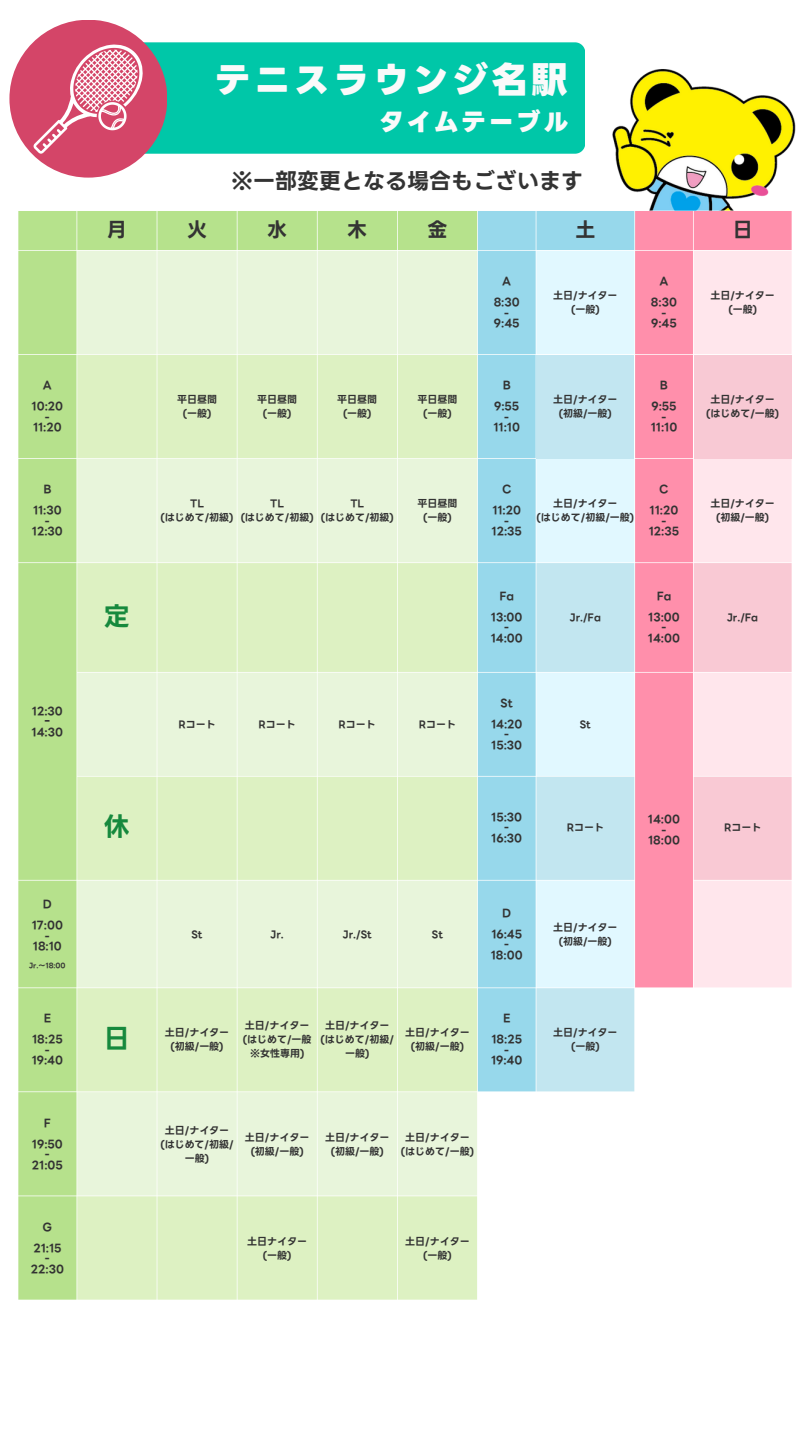
<style>
.page{position:relative;width:810px;height:1440px;background:#fff}
.page>*{position:absolute;margin:0;border:0;box-sizing:border-box;transform-origin:0 0}
.t1{font:800 36px "LINE Seed JP App OTF";letter-spacing:.1em;color:#fafafa}
.t2{font:700 26px "LINE Seed JP App OTF";color:#16893d}
.t3{font:800 25px "LINE Seed JP App OTF";letter-spacing:.1em;color:#fafafa}
.t4{font:700 22px "LINE Seed JP App OTF";color:#333}
.t5{font:700 20px "LINE Seed JP App OTF";color:#333}
.t6{font:700 11px/10.5px "LINE Seed JP App OTF";color:#333;text-align:center}
.t7{font:700 10px/14px "LINE Seed JP App OTF";color:#333;text-align:center}
.t8{font:700 7px "LINE Seed JP App OTF";color:#333}
</style>
<div class="page">
<img style="left:612px;top:69px;width:184px;height:142px">
<div style="left:72px;top:42px;width:513px;height:112px;background:#00c7a8;border-radius:10px"></div>
<div style="left:9px;top:20px;width:158px;height:158px;background:#d44568;border-radius:50%"></div>
<svg style="left:33px;top:44px;width:110px;height:110px"></svg>
<div style="left:18px;top:211px;width:459px;height:39px;background:#b6e28c"></div>
<div style="left:478px;top:211px;width:156px;height:777px;background:#97d8eb"></div>
<div style="left:635px;top:211px;width:157px;height:776px;background:#ff8fab"></div>
<div style="left:18px;top:251px;width:59px;height:1049px;background:#b6e18c"></div>
<svg style="left:77px;top:251px;width:400px;height:104px;background:#e9f5dd"></svg>
<div style="left:536px;top:251px;width:98px;height:312px;background:#e1f8ff"></div>
<div style="left:694px;top:251px;width:98px;height:736px;background:#ffe6ec"></div>
<svg style="left:77px;top:355px;width:400px;height:945px;background:#e2f2ce"></svg>
<div style="left:536px;top:355px;width:98px;height:103px;background:#c2e6f1"></div>
<div style="left:694px;top:355px;width:98px;height:103px;background:#f8c9d4"></div>
<svg style="left:536px;top:563px;width:98px;height:425px;background:#d2eff7"></svg>
<svg style="left:694px;top:563px;width:98px;height:317px;background:#fad2dc"></svg>
<svg style="left:478px;top:988px;width:157px;height:104px;background:#b3e1ee"></svg>
<p class="t6" style="left:43px;top:380px;width:10px">A</p>
<p class="t6" style="left:32px;top:401px;width:33px">10:20</p>
<p class="t6" style="left:45px;top:412px;width:7px">-</p>
<p class="t6" style="left:33px;top:422px;width:30px">11:20</p>
<p class="t6" style="left:43px;top:484px;width:10px">B</p>
<p class="t6" style="left:33px;top:505px;width:30px">11:30</p>
<p class="t6" style="left:45px;top:516px;width:7px">-</p>
<p class="t6" style="left:32px;top:526px;width:32px">12:30</p>
<p class="t6" style="left:32px;top:706px;width:33px">12:30 ‐<br>14:30</p>
<p class="t6" style="left:43px;top:899px;width:11px">D</p>
<p class="t6" style="left:32px;top:920px;width:33px">17:00</p>
<p class="t6" style="left:45px;top:931px;width:7px">-</p>
<p class="t6" style="left:33px;top:941px;width:31px">18:10</p>
<p class="t8" style="left:29px;top:960px;width:38px">Jr.～18:00</p>
<p class="t6" style="left:44px;top:1013px;width:9px">E</p>
<p class="t6" style="left:32px;top:1034px;width:32px">18:25</p>
<p class="t6" style="left:45px;top:1044px;width:7px">-</p>
<p class="t6" style="left:32px;top:1055px;width:33px">19:40</p>
<p class="t6" style="left:44px;top:1118px;width:8px">F</p>
<p class="t6" style="left:32px;top:1139px;width:32px">19:50</p>
<p class="t6" style="left:45px;top:1149px;width:7px">-</p>
<p class="t6" style="left:32px;top:1160px;width:32px">21:05</p>
<p class="t6" style="left:43px;top:1222px;width:11px">G</p>
<p class="t6" style="left:33px;top:1243px;width:30px">21:15</p>
<p class="t6" style="left:45px;top:1253px;width:7px">-</p>
<p class="t6" style="left:31px;top:1264px;width:35px">22:30</p>
<h1 class="t1" style="left:215px;top:52px;width:354px">テニスラウンジ名駅</h1>
<h1 class="t3" style="left:379px;top:102px;width:191px">タイムテーブル</h1>
<p class="t4" style="left:231px;top:164px;width:353px">※一部変更となる場合もございます</p>
<p class="t5" style="left:107px;top:214px;width:18px">月</p>
<p class="t5" style="left:187px;top:214px;width:20px">火</p>
<p class="t5" style="left:267px;top:214px;width:20px">水</p>
<p class="t5" style="left:347px;top:214px;width:20px">木</p>
<p class="t5" style="left:427px;top:214px;width:20px">金</p>
<p class="t5" style="left:575px;top:214px;width:20px">土</p>
<p class="t5" style="left:733px;top:214px;width:16px">日</p>
<p class="t6" style="left:502px;top:276px;width:10px">A</p>
<p class="t6" style="left:494px;top:297px;width:28px">8:30</p>
<p class="t6" style="left:504px;top:308px;width:7px">-</p>
<p class="t6" style="left:494px;top:318px;width:27px">9:45</p>
<p class="t6" style="left:660px;top:276px;width:10px">A</p>
<p class="t6" style="left:651px;top:297px;width:28px">8:30</p>
<p class="t6" style="left:661px;top:308px;width:7px">-</p>
<p class="t6" style="left:651px;top:318px;width:27px">9:45</p>
<p class="t7" style="left:553px;top:289px;width:66px">土日/ナイター</p>
<p class="t7" style="left:571px;top:303px;width:30px">(一般)</p>
<p class="t7" style="left:710px;top:289px;width:66px">土日/ナイター</p>
<p class="t7" style="left:728px;top:303px;width:30px">(一般)</p>
<p class="t2" style="left:104px;top:596px;width:27px">定</p>
<p class="t7" style="left:177px;top:393px;width:41px">平日昼間(一般)</p>
<p class="t7" style="left:257px;top:393px;width:41px">平日昼間(一般)</p>
<p class="t7" style="left:337px;top:393px;width:41px">平日昼間(一般)</p>
<p class="t7" style="left:417px;top:393px;width:41px">平日昼間(一般)</p>
<p class="t7" style="left:161px;top:497px;width:75px">TL<br>(はじめて/初級)</p>
<p class="t7" style="left:241px;top:497px;width:75px">TL<br>(はじめて/初級)</p>
<p class="t7" style="left:321px;top:497px;width:75px">TL<br>(はじめて/初級)</p>
<p class="t7" style="left:417px;top:497px;width:41px">平日昼間(一般)</p>
<p class="t2" style="left:104px;top:806px;width:27px">休</p>
<p class="t7" style="left:178px;top:717px;width:39px">Rコート</p>
<p class="t7" style="left:259px;top:717px;width:39px">Rコート</p>
<p class="t7" style="left:339px;top:717px;width:39px">Rコート</p>
<p class="t7" style="left:419px;top:717px;width:39px">Rコート</p>
<p class="t6" style="left:503px;top:380px;width:10px">B</p>
<p class="t6" style="left:494px;top:401px;width:27px">9:55</p>
<p class="t6" style="left:504px;top:412px;width:7px">-</p>
<p class="t6" style="left:494px;top:422px;width:28px">11:10</p>
<p class="t7" style="left:553px;top:393px;width:66px">土日/ナイター</p>
<p class="t7" style="left:559px;top:407px;width:55px">(初級/一般)</p>
<p class="t6" style="left:660px;top:380px;width:10px">B</p>
<p class="t6" style="left:651px;top:401px;width:27px">9:55</p>
<p class="t6" style="left:661px;top:412px;width:7px">-</p>
<p class="t6" style="left:651px;top:422px;width:28px">11:10</p>
<p class="t6" style="left:502px;top:484px;width:11px">C</p>
<p class="t6" style="left:492px;top:505px;width:30px">11:20</p>
<p class="t6" style="left:504px;top:516px;width:7px">-</p>
<p class="t6" style="left:492px;top:526px;width:32px">12:35</p>
<p class="t7" style="left:553px;top:497px;width:66px">土日/ナイター</p>
<p class="t7" style="left:537px;top:511px;width:99px">(はじめて/初級/一般)</p>
<p class="t6" style="left:659px;top:484px;width:11px">C</p>
<p class="t6" style="left:650px;top:505px;width:30px">11:20</p>
<p class="t6" style="left:661px;top:516px;width:7px">-</p>
<p class="t6" style="left:649px;top:526px;width:32px">12:35</p>
<p class="t6" style="left:499px;top:591px;width:16px">Fa</p>
<p class="t6" style="left:491px;top:612px;width:33px">13:00</p>
<p class="t6" style="left:504px;top:622px;width:7px">-</p>
<p class="t6" style="left:491px;top:633px;width:34px">14:00</p>
<p class="t7" style="left:570px;top:610px;width:33px">Jr./Fa</p>
<p class="t6" style="left:657px;top:591px;width:16px">Fa</p>
<p class="t6" style="left:648px;top:612px;width:33px">13:00</p>
<p class="t6" style="left:661px;top:622px;width:7px">-</p>
<p class="t6" style="left:648px;top:633px;width:34px">14:00</p>
<p class="t6" style="left:501px;top:697px;width:14px">St</p>
<p class="t6" style="left:491px;top:718px;width:33px">14:20</p>
<p class="t6" style="left:504px;top:729px;width:7px">-</p>
<p class="t6" style="left:491px;top:739px;width:33px">15:30</p>
<p class="t7" style="left:580px;top:717px;width:13px">St</p>
<p class="t7" style="left:710px;top:393px;width:66px">土日/ナイター</p>
<p class="t7" style="left:706px;top:407px;width:75px">(はじめて/一般)</p>
<p class="t7" style="left:710px;top:497px;width:66px">土日/ナイター</p>
<p class="t7" style="left:716px;top:511px;width:55px">(初級/一般)</p>
<p class="t7" style="left:727px;top:610px;width:33px">Jr./Fa</p>
<p class="t6" style="left:491px;top:812px;width:33px">15:30</p>
<p class="t6" style="left:504px;top:822px;width:7px">-</p>
<p class="t6" style="left:491px;top:833px;width:32px">16:30</p>
<p class="t6" style="left:648px;top:814px;width:34px">14:00</p>
<p class="t6" style="left:661px;top:825px;width:7px">-</p>
<p class="t7" style="left:567px;top:821px;width:39px">Rコート</p>
<p class="t7" style="left:724px;top:821px;width:39px">Rコート</p>
<p class="t6" style="left:648px;top:835px;width:33px">18:00</p>
<p class="t7" style="left:192px;top:927px;width:13px">St</p>
<p class="t7" style="left:271px;top:927px;width:15px">Jr.</p>
<p class="t7" style="left:343px;top:927px;width:30px">Jr./St</p>
<p class="t7" style="left:432px;top:927px;width:13px">St</p>
<p class="t2" style="left:104px;top:1018px;width:20px">日</p>
<p class="t7" style="left:165px;top:1026px;width:66px">土日/ナイター(初級/一般)</p>
<p class="t7" style="left:243px;top:1019px;width:70px">土日/ナイター(はじめて/一般※女性専用)</p>
<p class="t7" style="left:321px;top:1019px;width:75px">土日/ナイター<br>(はじめて/初級/一般)</p>
<p class="t7" style="left:405px;top:1026px;width:66px">土日/ナイター(初級/一般)</p>
<p class="t6" style="left:502px;top:908px;width:11px">D</p>
<p class="t6" style="left:491px;top:929px;width:32px">16:45</p>
<p class="t6" style="left:504px;top:939px;width:7px">-</p>
<p class="t6" style="left:491px;top:950px;width:33px">18:00</p>
<p class="t6" style="left:503px;top:1013px;width:9px">E</p>
<p class="t6" style="left:491px;top:1034px;width:32px">18:25</p>
<p class="t6" style="left:504px;top:1044px;width:7px">-</p>
<p class="t6" style="left:491px;top:1055px;width:33px">19:40</p>
<p class="t7" style="left:160px;top:1123px;width:75px">土日/ナイター<br>(はじめて/初級/一般)</p>
<p class="t7" style="left:245px;top:1130px;width:66px">土日/ナイター(初級/一般)</p>
<p class="t7" style="left:325px;top:1130px;width:66px">土日/ナイター(初級/一般)</p>
<p class="t7" style="left:401px;top:1130px;width:75px">土日/ナイター<br>(はじめて/一般)</p>
<p class="t7" style="left:553px;top:920px;width:66px">土日/ナイター</p>
<p class="t7" style="left:559px;top:934px;width:55px">(初級/一般)</p>
<p class="t7" style="left:553px;top:1026px;width:66px">土日/ナイター</p>
<p class="t7" style="left:571px;top:1040px;width:30px">(一般)</p>
<p class="t7" style="left:247px;top:1234px;width:61px">土日ナイター(一般)</p>
<p class="t7" style="left:405px;top:1234px;width:66px">土日/ナイター(一般)</p>
</div>
